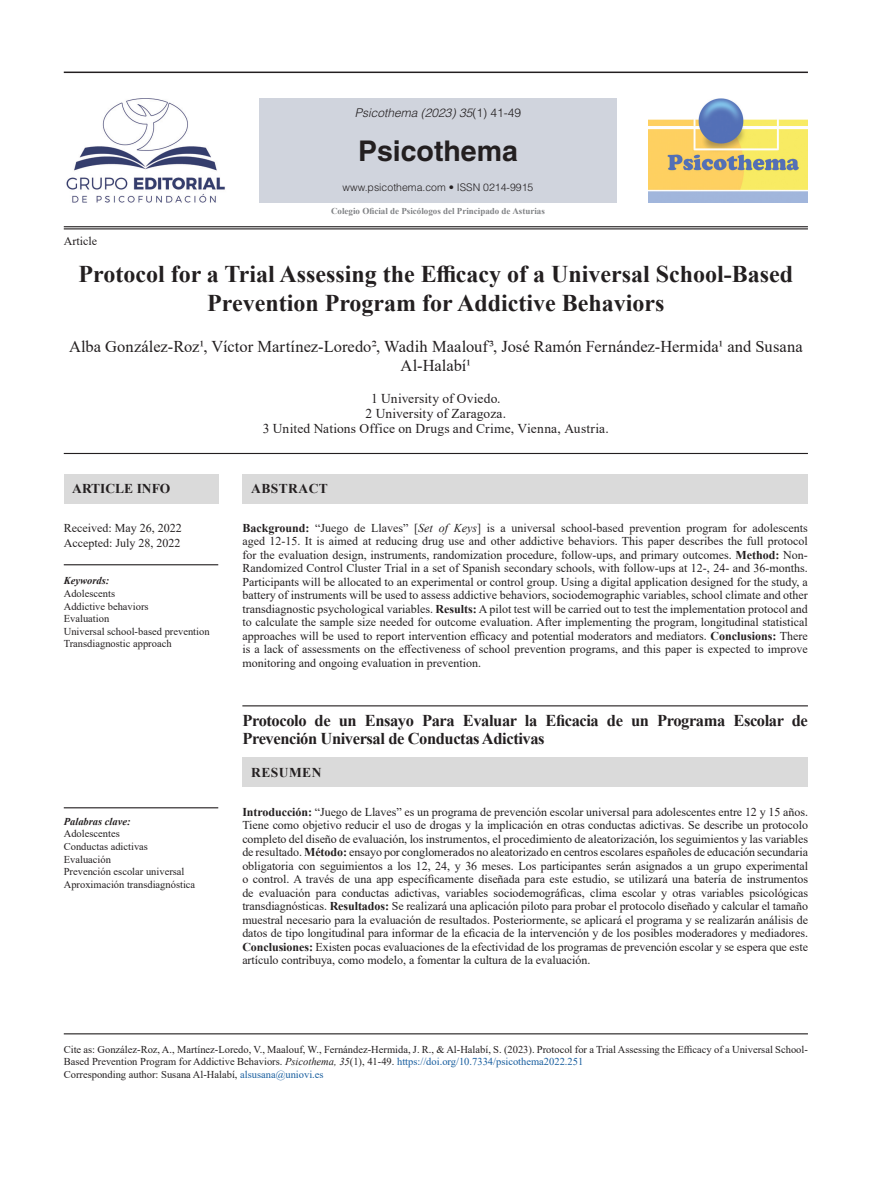
<style>
.page{position:relative;width:893px;height:1191px;background:#fff}
.page>*{position:absolute;margin:0;border:0;box-sizing:border-box;transform-origin:0 0}
.t1{font:700 28.5px "Helvetica LT Std";color:#231f20}
.TITULO{font:700 24px/28.8px "Times New Roman";color:#231f20;text-align:center}
.AUTORES{font:16.5px/19.5px "Times New Roman";color:#231f20;text-align:center}
.TITULO_2{font:700 16.5px/18px "Times New Roman";letter-spacing:-.025em;color:#231f20}
.FILIACION{font:13.5px "Times New Roman";letter-spacing:.01em;color:#231f20}
.t2{font:700 13.5px "Times New Roman";letter-spacing:.035em;color:#231f20}
.t3{font:700 13.5px "Times New Roman";color:#231f20}
.Resumen{font:12px/13.5px "Times New Roman";color:#231f20;text-align:justify}
.Fechas_de_recepción{font:12px/15px "Times New Roman";color:#231f20}
.t4{font:italic 300 12px "Helvetica LT Std";color:#231f20}
.Palabras_clave{font:10.5px/12.6px "Times New Roman";color:#231f20}
.t5{font:300 10.5px "Helvetica LT Std";color:#231f20}
.Palabras_clave-2{font:italic 700 10.5px "Times New Roman";color:#231f20}
.t6{font:700 9px "Times New Roman";color:#808285}
.s1{font-style:normal}
.s2{font-weight:700}
.s3{font-style:italic}
.s4{color:#175d9e}
</style>
<div class="page">
<hr style="left:64px;top:453px;width:744px;height:1px;background:#231f20">
<hr style="left:64px;top:1033px;width:744px;height:1px;background:#231f20">
<hr style="left:64px;top:807px;width:154px;height:1px;background:#231f20">
<hr style="left:242px;top:705px;width:566px;height:1px;background:#231f20">
<hr style="left:64px;top:564px;width:154px;height:1px;background:#231f20">
<div style="left:242px;top:474px;width:566px;height:29px;background:#dadada"></div>
<div style="left:64px;top:474px;width:154px;height:29px;background:#dadada"></div>
<hr style="left:64px;top:226px;width:744px;height:1px;background:#231f20">
<hr style="left:64px;top:72px;width:744px;height:1px;background:#231f20">
<hr style="left:64px;top:228px;width:744px;height:1px;background:#231f20">
<div style="left:259px;top:98px;width:358px;height:105px;background:#d0d4dd"></div>
<img style="left:648px;top:98px;width:160px;height:105px">
<div style="left:242px;top:757px;width:566px;height:30px;background:#dadada"></div>
<img style="left:66px;top:98px;width:159px;height:105px">
<p class="t4" style="left:355px;top:105px;width:168px">Psicothema (2023) 35<span class="s1">(1) 41-49</span></p>
<p class="t1" style="left:358px;top:133px;width:161px">Psicothema</p>
<p class="t5" style="left:343px;top:181px;width:192px">www.psicothema.com • ISSN 0214-9915</p>
<p class="Resumen" style="left:64px;top:234px;width:35px">Article</p>
<p class="t6" style="left:331px;top:205px;width:215px">Colegio Oficial de Psicólogos del Principado de Asturias</p>
<p class="TITULO" style="left:78px;top:259px;width:716px">Protocol for a Trial Assessing the Efficacy of a Universal School-Based<br>Prevention Program for Addictive Behaviors</p>
<p class="AUTORES" style="left:69px;top:336px;width:735px">Alba González-Roz1, Víctor Martínez-Loredo2, Wadih Maalouf3, José Ramón Fernández-Hermida1 and Susana<br>Al-Halabí1</p>
<p class="FILIACION" style="left:371px;top:389px;width:131px">1 University of Oviedo.</p>
<p class="FILIACION" style="left:366px;top:404px;width:142px">2 University of Zaragoza.</p>
<p class="FILIACION" style="left:263px;top:419px;width:347px">3 United Nations Office on Drugs and Crime, Vienna, Austria.</p>
<p class="t3" style="left:72px;top:479px;width:100px">ARTICLE INFO</p>
<p class="Fechas_de_recepción" style="left:64px;top:520px;width:119px">Received: May 26, 2022<br>Accepted: July 28, 2022</p>
<p class="Palabras_clave-2" style="left:64px;top:573px;width:47px">Keywords:</p>
<p class="Palabras_clave" style="left:64px;top:587px;width:53px">Adolescents</p>
<p class="Palabras_clave" style="left:64px;top:599px;width:86px">Addictive behaviors</p>
<p class="Palabras_clave" style="left:64px;top:612px;width:47px">Evaluation</p>
<p class="Palabras_clave" style="left:64px;top:624px;width:147px">Universal school-based prevention</p>
<p class="Palabras_clave" style="left:64px;top:637px;width:109px">Transdiagnostic approach</p>
<p class="Palabras_clave-2" style="left:64px;top:814px;width:68px">Palabras clave:</p>
<p class="Palabras_clave" style="left:64px;top:827px;width:57px">Adolescentes</p>
<p class="Palabras_clave" style="left:64px;top:840px;width:86px">Conductas adictivas</p>
<p class="Palabras_clave" style="left:64px;top:852px;width:49px">Evaluación</p>
<p class="Palabras_clave" style="left:64px;top:865px;width:122px">Prevención escolar universal</p>
<p class="Palabras_clave" style="left:64px;top:877px;width:133px">Aproximación transdiagnóstica</p>
<p class="t2" style="left:251px;top:479px;width:78px">ABSTRACT</p>
<p class="Resumen" style="left:242px;top:521px;width:567px"><span class="s2">Background:</span> “Juego de Llaves” [<span class="s3">Set of Keys</span>] is a universal school-based prevention program for adolescents aged 12-15. It is aimed at reducing drug use and other addictive behaviors. This paper describes the full protocol for the evaluation design, instruments, randomization procedure, follow-ups, and primary outcomes. <span class="s2">Method:</span> Non-Randomized Control Cluster Trial in a set of Spanish secondary schools, with follow-ups at 12-, 24- and 36-months.<br>Participants will be allocated to an experimental or control group. Using a digital application designed for the study, a battery of instruments will be used to assess addictive behaviors, sociodemographic variables, school climate and other transdiagnostic psychological variables. <span class="s2">Results:</span> A pilot test will be carried out to test the implementation protocol and to calculate the sample size needed for outcome evaluation. After implementing the program, longitudinal statistical approaches will be used to report intervention efficacy and potential moderators and mediators. <span class="s2">Conclusions:</span> There is a lack of assessments on the effectiveness of school prevention programs, and this paper is expected to improve monitoring and ongoing evaluation in prevention.</p>
<p class="TITULO_2" style="left:242px;top:711px;width:567px">Protocolo de un Ensayo Para Evaluar la Eficacia de un Programa Escolar de<br>Prevención Universal de Conductas Adictivas</p>
<p class="t2" style="left:251px;top:762px;width:72px">RESUMEN</p>
<p class="Resumen" style="left:242px;top:804px;width:567px"><span class="s2">Introducción:</span> “Juego de Llaves” es un programa de prevención escolar universal para adolescentes entre 12 y 15 años.<br>Tiene como objetivo reducir el uso de drogas y la implicación en otras conductas adictivas. Se describe un protocolo completo del diseño de evaluación, los instrumentos, el procedimiento de aleatorización, los seguimientos y las variables de resultado. <span class="s2">Método:</span> ensayo por conglomerados no aleatorizado en centros escolares españoles de educación secundaria obligatoria con seguimientos a los 12, 24, y 36 meses. Los participantes serán asignados a un grupo experimental o control. A través de una app específicamente diseñada para este estudio, se utilizará una batería de instrumentos de evaluación para conductas adictivas, variables sociodemográficas, clima escolar y otras variables psicológicas transdiagnósticas. <span class="s2">Resultados:</span> Se realizará una aplicación piloto para probar el protocolo diseñado y calcular el tamaño muestral necesario para la evaluación de resultados. Posteriormente, se aplicará el programa y se realizarán análisis de datos de tipo longitudinal para informar de la eficacia de la intervención y de los posibles moderadores y mediadores.<br><span class="s2">Conclusiones:</span> Existen pocas evaluaciones de la efectividad de los programas de prevención escolar y se espera que este artículo contribuya, como modelo, a fomentar la cultura de la evaluación.</p>
<p class="Palabras_clave" style="left:64px;top:1042px;width:746px">Cite as: González-Roz, A., Martínez-Loredo, V., Maalouf, W., Fernández-Hermida, J. R., &amp; Al-Halabí, S. (2023). Protocol for a Trial Assessing the Efficacy of a Universal School-<br>Based Prevention Program for Addictive Behaviors. <span class="s3">Psicothema, 35</span>(1), 41-49. <span class="s4">https://doi.org/10.7334/psicothema2022.251</span></p>
<p class="Palabras_clave" style="left:64px;top:1067px;width:261px">Corresponding author: Susana Al-Halabí, <span class="s4">alsusana@uniovi.es</span></p>
</div>
